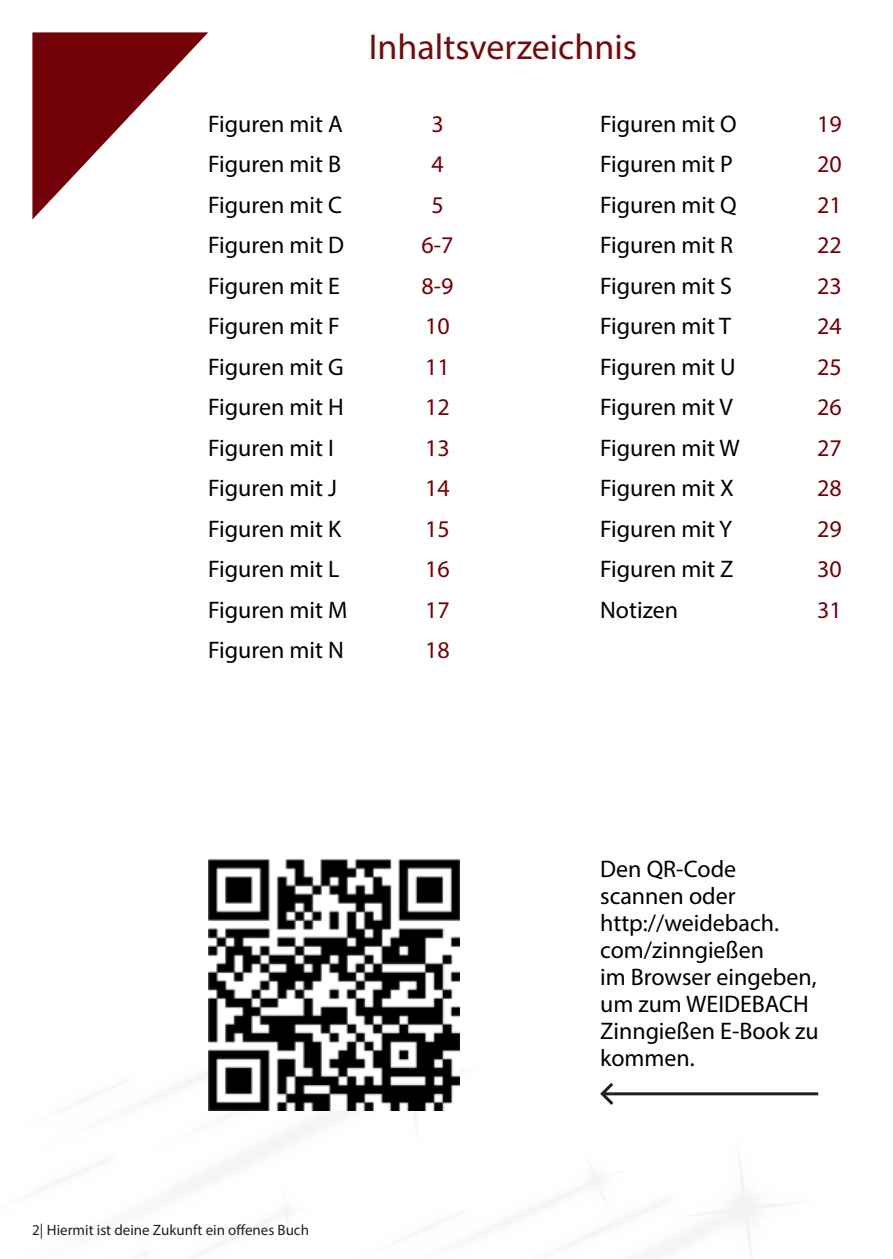
<style>
.page{position:relative;width:893px;height:1259px;background:#fff}
.page>*{position:absolute;margin:0;border:0;box-sizing:border-box;transform-origin:0 0}
.title_1{font:36px "Myriad Pro";color:#710d0f}
.title_1-2{font:24px/27px "Myriad Pro";color:#000}
.title_1-3{font:24px "Myriad Pro";color:#720109}
.t1{font:15px "Myriad Pro";color:#231f20}
</style>
<div class="page">
<img style="left:239px;top:1005px;width:580px;height:254px">
<svg style="left:32px;top:32px;width:176px;height:187px"></svg>
<img style="left:208px;top:859px;width:251px;height:251px">
<hr style="left:603px;top:1092px;width:215px;height:3px;background:#231f20">
<svg style="left:598px;top:1079px;width:19px;height:29px"></svg>
<p class="title_1-2" style="left:208px;top:110px;width:136px">Figuren mit A</p>
<p class="title_1-2" style="left:208px;top:150px;width:135px">Figuren mit B</p>
<p class="title_1-2" style="left:208px;top:191px;width:135px">Figuren mit C</p>
<p class="title_1-2" style="left:208px;top:231px;width:138px">Figuren mit D</p>
<p class="title_1-2" style="left:208px;top:272px;width:133px">Figuren mit E</p>
<p class="title_1-2" style="left:208px;top:312px;width:133px">Figuren mit F</p>
<p class="title_1-2" style="left:208px;top:353px;width:137px">Figuren mit G</p>
<p class="title_1-2" style="left:208px;top:393px;width:137px">Figuren mit H</p>
<p class="title_1-2" style="left:208px;top:434px;width:127px">Figuren mit I</p>
<p class="title_1-2" style="left:208px;top:474px;width:130px">Figuren mit J</p>
<p class="title_1-2" style="left:208px;top:515px;width:135px">Figuren mit K</p>
<p class="title_1-2" style="left:208px;top:555px;width:133px">Figuren mit L</p>
<p class="title_1-2" style="left:208px;top:596px;width:141px">Figuren mit M</p>
<p class="title_1-2" style="left:208px;top:636px;width:137px">Figuren mit N</p>
<p class="title_1" style="left:369px;top:25px;width:270px">Inhaltsverzeichnis</p>
<p class="title_1-3" style="left:431px;top:109px;width:14px">3</p>
<p class="title_1-3" style="left:431px;top:149px;width:14px">4</p>
<p class="title_1-3" style="left:431px;top:190px;width:14px">5</p>
<p class="title_1-3" style="left:421px;top:230px;width:33px">6-7</p>
<p class="title_1-3" style="left:421px;top:271px;width:33px">8-9</p>
<p class="title_1-3" style="left:425px;top:311px;width:26px">10</p>
<p class="title_1-3" style="left:425px;top:352px;width:26px">11</p>
<p class="title_1-3" style="left:425px;top:392px;width:26px">12</p>
<p class="title_1-3" style="left:425px;top:433px;width:26px">13</p>
<p class="title_1-3" style="left:425px;top:473px;width:26px">14</p>
<p class="title_1-3" style="left:425px;top:514px;width:26px">15</p>
<p class="title_1-3" style="left:425px;top:554px;width:26px">16</p>
<p class="title_1-3" style="left:425px;top:595px;width:26px">17</p>
<p class="title_1-3" style="left:425px;top:635px;width:26px">18</p>
<p class="title_1-2" style="left:600px;top:110px;width:138px">Figuren mit O</p>
<p class="title_1-2" style="left:600px;top:150px;width:134px">Figuren mit P</p>
<p class="title_1-2" style="left:600px;top:191px;width:138px">Figuren mit Q</p>
<p class="title_1-2" style="left:600px;top:231px;width:134px">Figuren mit R</p>
<p class="title_1-2" style="left:600px;top:272px;width:133px">Figuren mit S</p>
<p class="title_1-2" style="left:600px;top:312px;width:132px">Figuren mit T</p>
<p class="title_1-2" style="left:600px;top:353px;width:137px">Figuren mit U</p>
<p class="title_1-2" style="left:600px;top:393px;width:134px">Figuren mit V</p>
<p class="title_1-2" style="left:600px;top:434px;width:141px">Figuren mit W</p>
<p class="title_1-2" style="left:600px;top:474px;width:135px">Figuren mit X</p>
<p class="title_1-2" style="left:600px;top:515px;width:133px">Figuren mit Y</p>
<p class="title_1-2" style="left:600px;top:555px;width:135px">Figuren mit Z</p>
<p class="title_1-2" style="left:600px;top:596px;width:79px">Notizen</p>
<p class="title_1-3" style="left:817px;top:109px;width:26px">19</p>
<p class="title_1-3" style="left:817px;top:149px;width:26px">20</p>
<p class="title_1-3" style="left:817px;top:190px;width:26px">21</p>
<p class="title_1-3" style="left:817px;top:230px;width:26px">22</p>
<p class="title_1-3" style="left:817px;top:271px;width:26px">23</p>
<p class="title_1-3" style="left:817px;top:311px;width:26px">24</p>
<p class="title_1-3" style="left:817px;top:352px;width:26px">25</p>
<p class="title_1-3" style="left:817px;top:392px;width:26px">26</p>
<p class="title_1-3" style="left:817px;top:433px;width:26px">27</p>
<p class="title_1-3" style="left:817px;top:473px;width:26px">28</p>
<p class="title_1-3" style="left:817px;top:514px;width:26px">29</p>
<p class="title_1-3" style="left:817px;top:554px;width:26px">30</p>
<p class="title_1-3" style="left:817px;top:595px;width:26px">31</p>
<p class="t1" style="left:32px;top:1220px;width:278px">2| Hiermit ist deine Zukunft ein offenes Buch</p>
<p class="title_1-2" style="left:600px;top:855px;width:220px">Den QR-Code scannen oder http://weidebach. com/zinngießen<br>im Browser eingeben, um zum WEIDEBACH<br>Zinngießen E-Book zu kommen.</p>
</div>
